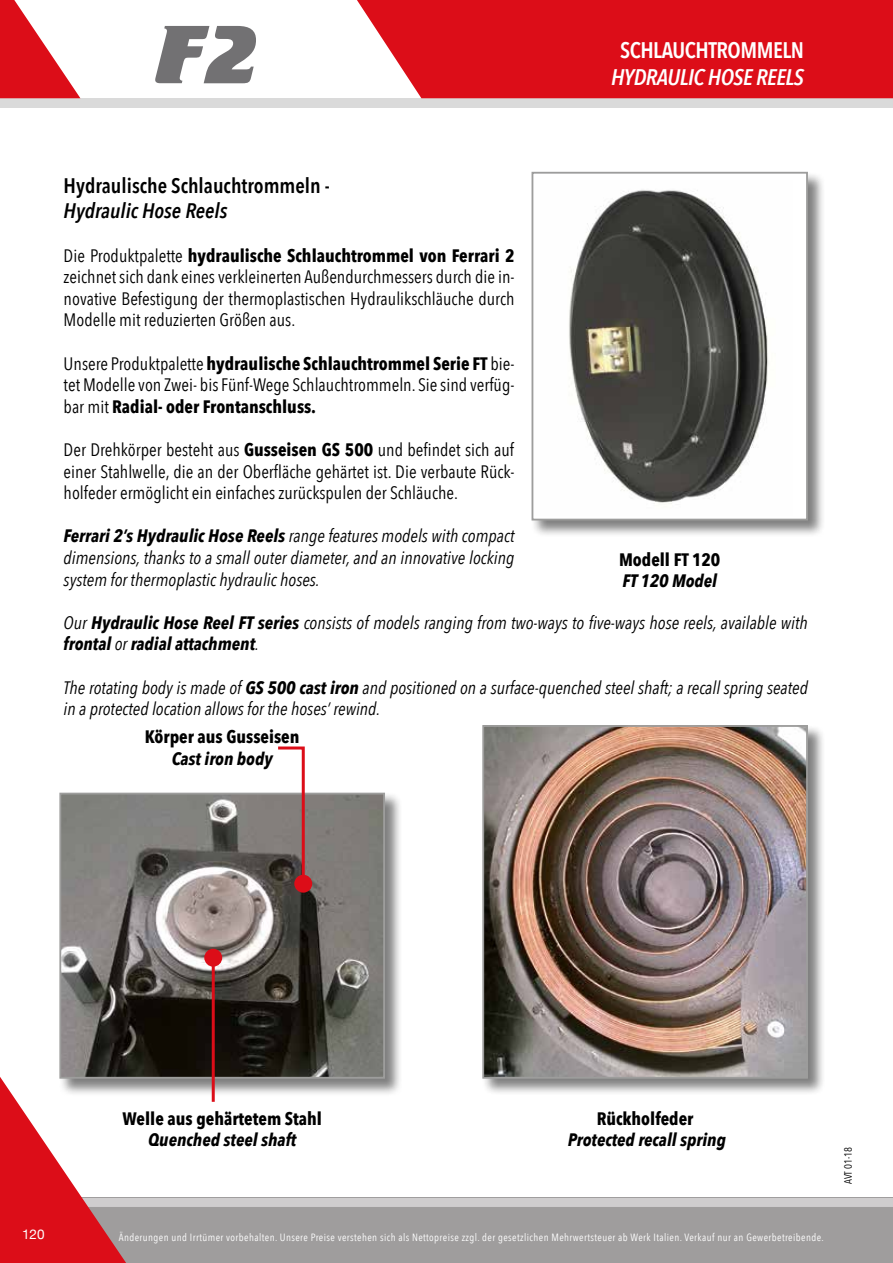
<style>
.page{position:relative;width:893px;height:1263px;background:#fff}
.page>*{position:absolute;margin:0;border:0;box-sizing:border-box;transform-origin:0 0}
.t1{font:italic 600 22.5px "Avenir Next Condensed";letter-spacing:-.02em;color:#fff}
.t2{font:600 22.5px "Avenir Next Condensed";letter-spacing:-.02em;color:#fff}
.t3{font:600 21px "Avenir Next Condensed";color:#000}
.t4{font:italic 600 21px "Avenir Next Condensed";color:#000}
.t5{font:18px/21.6px "Avenir Next Condensed";color:#000;text-align:justify}
.t6{font:italic 18px/21.6px "Avenir Next Condensed";color:#000}
.t7{font:700 18px "Avenir Next Condensed";color:#000}
.t8{font:italic 700 18px "Avenir Next Condensed";color:#000}
.t9{font:13.5px "Helvetica Neue";color:#fff}
.t10{font:10.5px "Avenir Next Condensed";letter-spacing:.04em;color:#fff}
.t11{font:10.5px "Avenir Next Condensed";color:#000}
.s1{font-weight:700}
</style>
<div class="page">
<div style="left:0;top:98px;width:893px;height:9px;background:#dadada"></div>
<div style="left:357px;top:0;width:535px;height:98px;background:#dc0d18"></div>
<svg style="left:892px;top:0;width:1px;height:98px"></svg>
<svg style="left:0;top:0;width:80px;height:98px"></svg>
<div style="left:1px;top:1198px;width:892px;height:65px;background:#9f9d9d"></div>
<div style="left:0;top:1198px;width:893px;height:9px;background:#cfcdce"></div>
<svg style="left:0;top:1077px;width:126px;height:186px"></svg>
<div style="left:59px;top:792px;width:343px;height:304px;background:#000;opacity:.5"></div>
<img style="left:62px;top:796px;width:320px;height:280px">
<div style="left:59px;top:793px;width:326px;height:286px;border:2px solid #9d9d9c"></div>
<div style="left:482px;top:724px;width:343px;height:372px;background:#000;opacity:.5"></div>
<img style="left:485px;top:728px;width:320px;height:348px">
<div style="left:482px;top:725px;width:326px;height:354px;border:2px solid #9d9d9c"></div>
<div style="left:531px;top:171px;width:294px;height:367px;background:#000;opacity:.5"></div>
<div style="left:531px;top:172px;width:277px;height:348px;background:#fff;border:2px solid #9d9d9c"></div>
<img style="left:569px;top:190px;width:200px;height:314px">
<div style="left:204px;top:949px;width:18px;height:18px;background:#dc0d18;border-radius:50%"></div>
<hr style="left:212px;top:958px;width:3px;height:144px;background:#dc0d18">
<svg style="left:275px;top:746px;width:31px;height:141px"></svg>
<div style="left:294px;top:875px;width:18px;height:18px;background:#dc0d18;border-radius:50%"></div>
<svg style="left:155px;top:26px;width:101px;height:57px"></svg>
<p class="t2" style="left:620px;top:31px;width:185px">SCHLAUCHTROMMELN</p>
<p class="t1" style="left:611px;top:64px;width:194px">HYDRAULIC HOSE REELS</p>
<p class="t3" style="left:64px;top:167px;width:268px">Hydraulische Schlauchtrommeln -</p>
<p class="t4" style="left:64px;top:198px;width:165px">Hydraulic Hose Reels</p>
<p class="t5" style="left:64px;top:244px;width:452px">Die Produktpalette <span class="s1">hydraulische Schlauchtrommel von Ferrari 2 </span>zeichnet sich dank eines verkleinerten Außendurchmessers durch die in&shy;novative Befestigung der thermoplastischen Hydraulikschläuche durch Modelle mit reduzierten Größen aus.</p>
<p class="t5" style="left:64px;top:352px;width:452px">Unsere Produktpalette <span class="s1">hydraulische Schlauchtrommel Serie FT</span> bie&shy;tet Modelle von Zwei- bis Fünf-Wege Schlauchtrommeln. Sie sind verfüg&shy;bar mit <span class="s1">Radial- oder Frontanschluss.</span></p>
<p class="t5" style="left:64px;top:438px;width:452px">Der Drehkörper besteht aus <span class="s1">Gusseisen GS 500</span> und befindet sich auf einer Stahlwelle, die an der Oberfläche gehärtet ist. Die verbaute Rück&shy;holfeder ermöglicht ein einfaches zurückspulen der Schläuche.</p>
<p class="t6" style="left:64px;top:525px;width:452px;text-align:justify"><span class="s1">Ferrari 2’s Hydraulic Hose Reels</span> range features models with compact dimensions, thanks to a small outer diameter, and an innovative locking system for thermoplastic hydraulic hoses.</p>
<p class="t6" style="left:64px;top:612px;width:746px">Our <span class="s1">Hydraulic Hose Reel FT series</span> consists of models ranging from two-ways to five-ways hose reels, available with <span class="s1">frontal</span> or <span class="s1">radial attachment</span>.</p>
<p class="t6" style="left:64px;top:676px;width:746px">The rotating body is made of <span class="s1">GS 500 cast iron</span> and positioned on a surface-quenched steel shaft; a recall spring seated in a protected location allows for the hoses’ rewind.</p>
<p class="t7" style="left:619px;top:548px;width:103px">Modell FT 120</p>
<p class="t8" style="left:622px;top:570px;width:96px">FT 120 Model</p>
<p class="t7" style="left:145px;top:726px;width:156px">Körper aus Gusseisen</p>
<p class="t8" style="left:172px;top:747px;width:102px">Cast iron body</p>
<p class="t7" style="left:122px;top:1107px;width:201px">Welle aus gehärtetem Stahl</p>
<p class="t8" style="left:148px;top:1129px;width:149px">Quenched steel shaft</p>
<p class="t7" style="left:597px;top:1107px;width:98px">Rückholfeder</p>
<p class="t8" style="left:568px;top:1129px;width:160px">Protected recall spring</p>
<p class="t9" style="left:22px;top:1224px;width:24px">120</p>
<p class="t10" style="left:119px;top:1228px;width:706px">Änderungen und Irrtümer vorbehalten. Unsere Preise verstehen sich als Nettopreise zzgl. der gesetzlichen Mehrwertsteuer ab Werk Italien. Verkauf nur an Gewerbetreibende.</p>
<p class="t11" style="left:839px;top:1184px;width:38px;rotate:-90deg">AVT 01-18</p>
</div>
